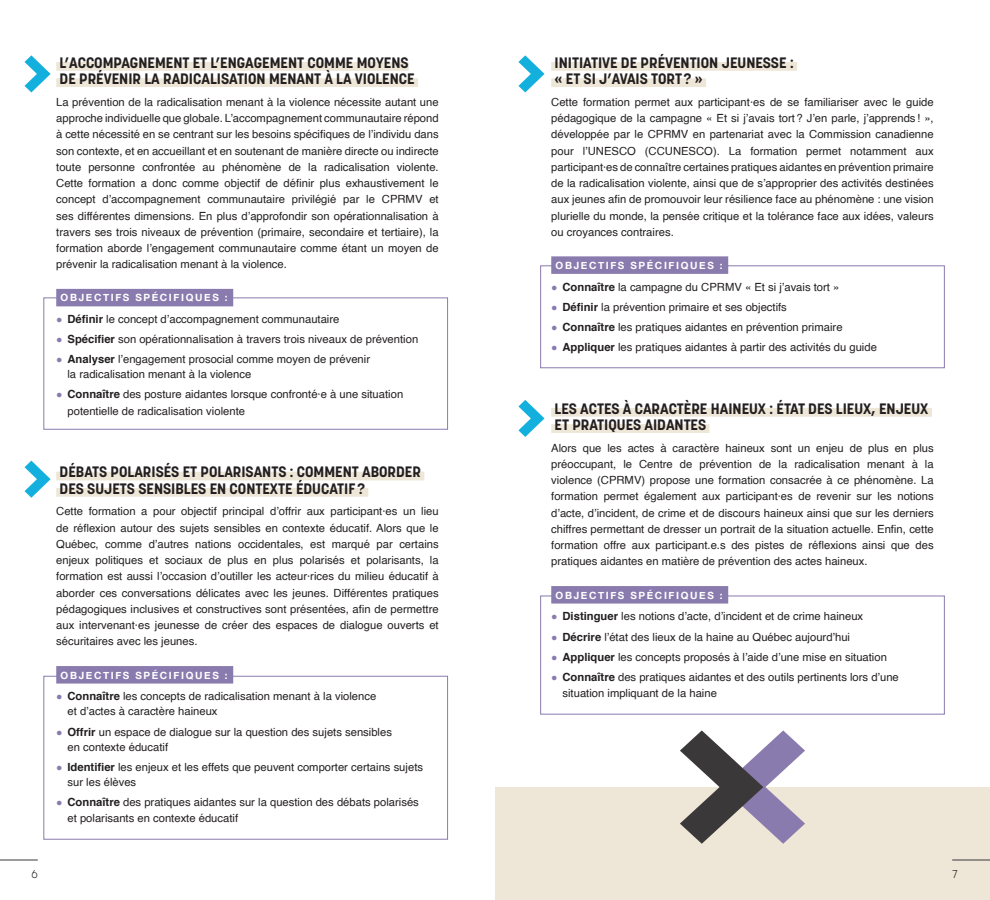
<style>
.page{position:relative;width:990px;height:900px;background:#fff}
.page>*{position:absolute;margin:0;border:0;box-sizing:border-box;transform-origin:0 0}
.titre{font:700 15px/16.2px "Korolev";color:#231f20}
.texte_générale{font:11.25px/16.2px "Helvetica";color:#231f20}
.t1{font:300 11.25px "Korolev";color:#231f20}
.t2{font:700 10px "Helvetica Neue";letter-spacing:.165em;color:#fff}
.s1{font-size:10.62px;color:#8a7bae}
.s2{font-weight:700}
</style>
<div class="page">
<hr style="left:0;top:860px;width:38px;height:1px;background:#3b383a">
<div style="left:495px;top:787px;width:495px;height:113px;background:#eee6d7"></div>
<div style="left:540px;top:266px;width:405px;height:102px;border:1px solid #8a7bae"></div>
<div style="left:44px;top:676px;width:404px;height:164px;border:1px solid #8a7bae"></div>
<div style="left:44px;top:298px;width:404px;height:132px;border:1px solid #8a7bae"></div>
<div style="left:56px;top:62px;width:353px;height:9px;background:#eee6d7"></div>
<div style="left:56px;top:78px;width:362px;height:9px;background:#eee6d7"></div>
<div style="left:56px;top:289px;width:177px;height:17px;background:#8a7bae"></div>
<div style="left:56px;top:472px;width:368px;height:8px;background:#eee6d7"></div>
<div style="left:56px;top:488px;width:312px;height:9px;background:#eee6d7"></div>
<div style="left:56px;top:666px;width:177px;height:18px;background:#8a7bae"></div>
<div style="left:551px;top:62px;width:246px;height:9px;background:#eee6d7"></div>
<div style="left:551px;top:78px;width:155px;height:9px;background:#eee6d7"></div>
<div style="left:551px;top:256px;width:177px;height:18px;background:#8a7bae"></div>
<div style="left:551px;top:408px;width:381px;height:9px;background:#eee6d7"></div>
<div style="left:551px;top:424px;width:158px;height:9px;background:#eee6d7"></div>
<div style="left:551px;top:586px;width:177px;height:18px;background:#8a7bae"></div>
<svg style="left:518px;top:55px;width:27px;height:37px"></svg>
<svg style="left:518px;top:400px;width:27px;height:37px"></svg>
<svg style="left:25px;top:55px;width:26px;height:37px"></svg>
<svg style="left:25px;top:461px;width:26px;height:37px"></svg>
<svg style="left:680px;top:730px;width:125px;height:114px"></svg>
<hr style="left:952px;top:860px;width:38px;height:1px;background:#3b383a">
<p class="t1" style="left:31px;top:866px;width:8px">6</p>
<p class="titre" style="left:60px;top:54px;width:357px">L’ACCOMPAGNEMENT ET L’ENGAGEMENT COMME MOYENS<br>DE PRÉVENIR LA RADICALISATION MENANT À LA VIOLENCE</p>
<p class="texte_générale" style="left:56px;top:94px;width:384px;text-align:justify">La prévention de la radicalisation menant à la violence nécessite autant une approche individuelle que globale. L’accompagnement communautaire répond à cette nécessité en se centrant sur les besoins spécifiques de l’individu dans son contexte, et en accueillant et en soutenant de manière directe ou indirecte toute personne confrontée au phénomène de la radicalisation violente.<br>Cette formation a donc comme objectif de définir plus exhaustivement le concept d’accompagnement communautaire privilégié par le CPRMV et ses différentes dimensions. En plus d’approfondir son opérationnalisation à travers ses trois niveaux de prévention (primaire, secondaire et tertiaire), la formation aborde l’engagement communautaire comme étant un moyen de prévenir la radicalisation menant à la violence.</p>
<p class="t2" style="left:61px;top:292px;width:168px">OBJECTIFS SPÉCIFIQUES :</p>
<p class="texte_générale" style="left:56px;top:312px;width:285px"><span class="s1">●</span> <span class="s2">Définir</span> le concept d’accompagnement communautaire</p>
<p class="texte_générale" style="left:56px;top:332px;width:364px"><span class="s1">●</span> <span class="s2">Spécifier</span> son opérationnalisation à travers trois niveaux de prévention</p>
<p class="texte_générale" style="left:68px;top:352px;width:304px;line-height:15px;text-indent:-11px"><span class="s1">●</span> <span class="s2">Analyser</span> l’engagement prosocial comme moyen de prévenir la radicalisation menant à la violence</p>
<p class="texte_générale" style="left:68px;top:387px;width:337px;text-indent:-11px"><span class="s1">●</span> <span class="s2">Connaître</span> des posture aidantes lorsque confronté·e à une situation potentielle de radicalisation violente</p>
<p class="titre" style="left:60px;top:464px;width:363px">DÉBATS POLARISÉS ET POLARISANTS : COMMENT ABORDER<br>DES SUJETS SENSIBLES EN CONTEXTE ÉDUCATIF?</p>
<p class="texte_générale" style="left:56px;top:504px;width:384px;text-align:justify">Cette formation a pour objectif principal d’offrir aux participant·es un lieu de réflexion autour des sujets sensibles en contexte éducatif. Alors que le Québec, comme d’autres nations occidentales, est marqué par certains enjeux politiques et sociaux de plus en plus polarisés et polarisants, la formation est aussi l’occasion d’outiller les acteur·rices du milieu éducatif à aborder ces conversations délicates avec les jeunes. Différentes pratiques pédagogiques inclusives et constructives sont présentées, afin de permettre aux intervenant·es jeunesse de créer des espaces de dialogue ouverts et sécuritaires avec les jeunes.</p>
<p class="t2" style="left:61px;top:669px;width:168px">OBJECTIFS SPÉCIFIQUES :</p>
<p class="texte_générale" style="left:68px;top:689px;width:310px;line-height:15px;text-indent:-11px"><span class="s1">●</span> <span class="s2">Connaître</span> les concepts de radicalisation menant à la violence et d’actes à caractère haineux</p>
<p class="texte_générale" style="left:68px;top:724px;width:326px;line-height:15px;text-indent:-11px"><span class="s1">●</span> <span class="s2">Offrir</span> un espace de dialogue sur la question des sujets sensibles en contexte éducatif</p>
<p class="texte_générale" style="left:68px;top:759px;width:357px;line-height:15px;text-indent:-11px"><span class="s1">●</span> <span class="s2">Identifier</span> les enjeux et les effets que peuvent comporter certains sujets sur les élèves</p>
<p class="texte_générale" style="left:68px;top:794px;width:353px;text-indent:-11px"><span class="s1">●</span> <span class="s2">Connaître</span> des pratiques aidantes sur la question des débats polarisés et polarisants en contexte éducatif</p>
<p class="titre" style="left:555px;top:54px;width:241px">INITIATIVE DE PRÉVENTION JEUNESSE : « ET SI J’AVAIS TORT? »</p>
<p class="texte_générale" style="left:551px;top:94px;width:384px;text-align:justify">Cette formation permet aux participant·es de se familiariser avec le guide pédagogique de la campagne « Et si j’avais tort ? J’en parle, j’apprends ! », développée par le CPRMV en partenariat avec la Commission canadienne pour l’UNESCO (CCUNESCO). La formation permet notamment aux participant·es de connaître certaines pratiques aidantes en prévention primaire de la radicalisation violente, ainsi que de s’approprier des activités destinées aux jeunes afin de promouvoir leur résilience face au phénomène : une vision plurielle du monde, la pensée critique et la tolérance face aux idées, valeurs ou croyances contraires.</p>
<p class="t2" style="left:556px;top:259px;width:168px">OBJECTIFS SPÉCIFIQUES :</p>
<p class="texte_générale" style="left:551px;top:279px;width:290px"><span class="s1">●</span> <span class="s2">Connaître</span> la campagne du CPRMV « Et si j’avais tort »</p>
<p class="texte_générale" style="left:551px;top:299px;width:237px"><span class="s1">●</span> <span class="s2">Définir</span> la prévention primaire et ses objectifs</p>
<p class="texte_générale" style="left:551px;top:319px;width:293px"><span class="s1">●</span> <span class="s2">Connaître</span> les pratiques aidantes en prévention primaire</p>
<p class="texte_générale" style="left:551px;top:339px;width:327px"><span class="s1">●</span> <span class="s2">Appliquer</span> les pratiques aidantes à partir des activités du guide</p>
<p class="titre" style="left:555px;top:400px;width:375px">LES ACTES À CARACTÈRE HAINEUX : ÉTAT DES LIEUX, ENJEUX<br>ET PRATIQUES AIDANTES</p>
<p class="texte_générale" style="left:551px;top:440px;width:384px;text-align:justify">Alors que les actes à caractère haineux sont un enjeu de plus en plus préoccupant, le Centre de prévention de la radicalisation menant à la violence (CPRMV) propose une formation consacrée à ce phénomène. La formation permet également aux participant·es de revenir sur les notions d’acte, d’incident, de crime et de discours haineux ainsi que sur les derniers chiffres permettant de dresser un portrait de la situation actuelle. Enfin, cette formation offre aux participant.e.s des pistes de réflexions ainsi que des pratiques aidantes en matière de prévention des actes haineux.</p>
<p class="t2" style="left:556px;top:589px;width:168px">OBJECTIFS SPÉCIFIQUES :</p>
<p class="texte_générale" style="left:551px;top:609px;width:313px"><span class="s1">●</span> <span class="s2">Distinguer</span> les notions d’acte, d’incident et de crime haineux</p>
<p class="texte_générale" style="left:551px;top:629px;width:300px"><span class="s1">●</span> <span class="s2">Décrire</span> l’état des lieux de la haine au Québec aujourd’hui</p>
<p class="texte_générale" style="left:551px;top:649px;width:337px"><span class="s1">●</span> <span class="s2">Appliquer</span> les concepts proposés à l’aide d’une mise en situation</p>
<p class="texte_générale" style="left:562px;top:669px;width:338px;text-indent:-11px"><span class="s1">●</span> <span class="s2">Connaître</span> des pratiques aidantes et des outils pertinents lors d’une situation impliquant de la haine</p>
<p class="t1" style="left:952px;top:866px;width:7px">7</p>
</div>
